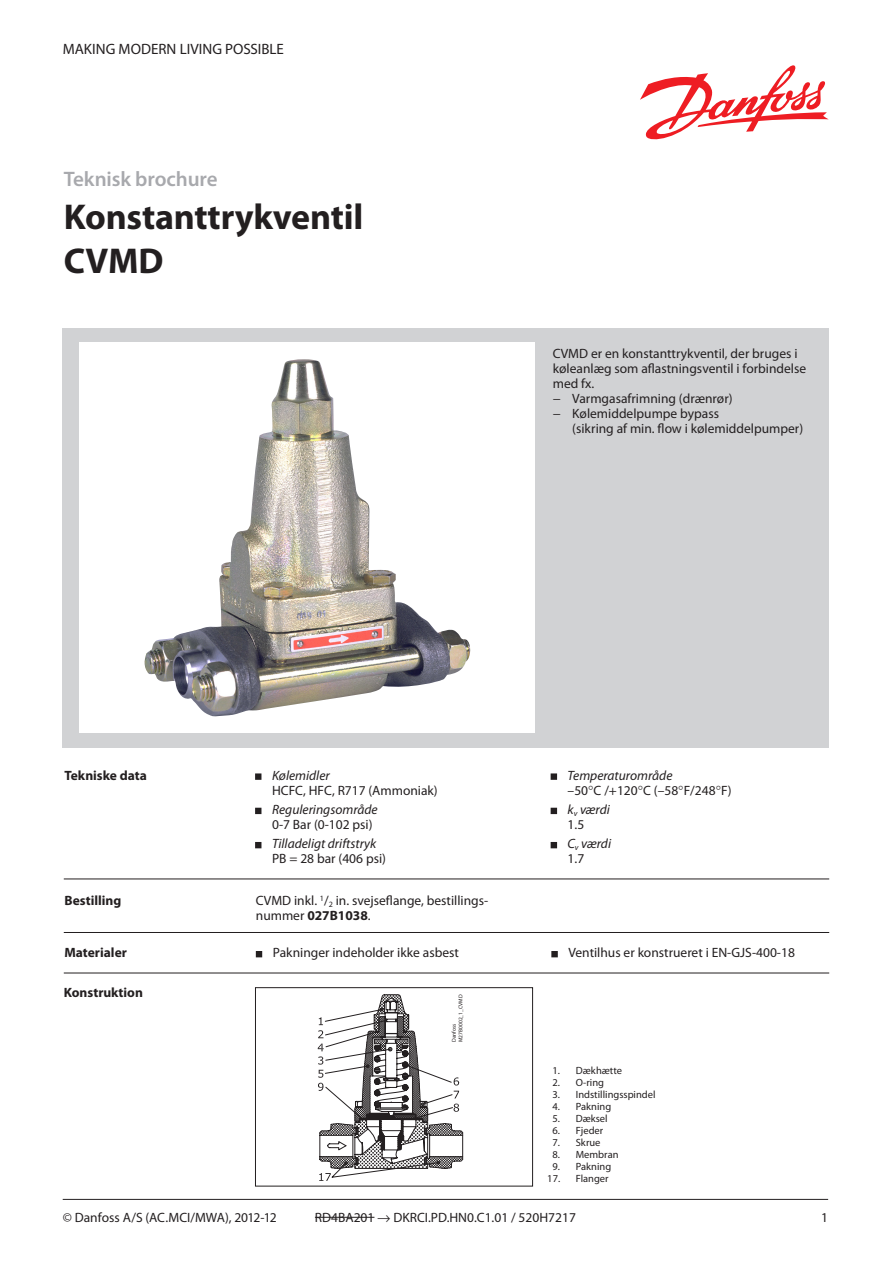
<style>
.page{position:relative;width:893px;height:1263px;background:#fff}
.page>*{position:absolute;margin:0;border:0;box-sizing:border-box;transform-origin:0 0}
.Headline_2_frontpage{font:700 36px "Myriad Pro";letter-spacing:-.005em;color:#231f20}
.Headline_1_frontpage{font:600 21px "Myriad Pro";letter-spacing:-.005em;color:#a8a9ad}
.t1{font:15px "Myriad Pro";color:#231f20}
.Normtext{font:13.5px/15px "Myriad Pro";color:#231f20}
.Bullet{font:13.5px/15px "Myriad Pro";color:#231f20}
.Bullet-2{font:italic 13.5px/15px "Myriad Pro";color:#231f20}
.Footer_page_no{font:13.5px "Myriad Pro";color:#231f20}
.Normtext__bold{font:700 13.5px "Myriad Pro";color:#231f20}
.Normtext-2{font:700 13.5px "Myriad Pro";color:#231f20}
.Footnote{font:10.5px "Myriad Pro";color:#231f20}
.t2{font:5.55px/6.6px "Myriad Pro";color:#231f20}
.s1{font-style:italic}
.s2{font-style:normal}
.s3{font-weight:400}
</style>
<div class="page">
<svg style="left:640px;top:65px;width:189px;height:75px"></svg>
<hr style="left:63px;top:1199px;width:765px;height:1px;background:#231f20">
<hr style="left:315px;top:1217px;width:59px;height:1px;background:#231f20">
<div style="left:64px;top:328px;width:765px;height:419px;background:#d1d2d4"></div>
<div style="left:80px;top:342px;width:455px;height:391px;background:#fff"></div>
<img style="left:145px;top:359px;width:325px;height:358px">
<svg style="left:256px;top:951px;width:6px;height:6px"></svg>
<div style="left:551px;top:951px;width:7px;height:6px;background:#231f20"></div>
<hr style="left:64px;top:878px;width:765px;height:1px;background:#231f20">
<hr style="left:64px;top:932px;width:765px;height:1px;background:#231f20">
<hr style="left:64px;top:973px;width:765px;height:1px;background:#231f20">
<div style="left:255px;top:773px;width:6px;height:7px;background:#231f20"></div>
<svg style="left:255px;top:808px;width:6px;height:6px"></svg>
<svg style="left:255px;top:842px;width:6px;height:6px"></svg>
<div style="left:551px;top:773px;width:6px;height:7px;background:#231f20"></div>
<svg style="left:551px;top:808px;width:6px;height:6px"></svg>
<svg style="left:551px;top:842px;width:6px;height:6px"></svg>
<div style="left:255px;top:987px;width:278px;height:199px;border:1px solid #231f20"></div>
<svg style="left:318px;top:994px;width:145px;height:187px"></svg>
<p class="t1" style="left:63px;top:39px;width:223px">MAKING MODERN LIVING POSSIBLE</p>
<p class="Headline_1_frontpage" style="left:64px;top:165px;width:155px">Teknisk brochure</p>
<p class="Headline_2_frontpage" style="left:64px;top:194px;width:301px">Konstanttrykventil</p>
<p class="Headline_2_frontpage" style="left:64px;top:237px;width:101px">CVMD</p>
<p class="Normtext" style="left:553px;top:346px;width:255px">CVMD er en konstanttrykventil, der bruges i køleanlæg som aflastningsventil i forbindelse med fx.</p>
<p class="Normtext" style="left:553px;top:391px;width:181px">− Varmgasafrimning (drænrør)</p>
<p class="Normtext" style="left:553px;top:406px;width:168px">− Kølemiddelpumpe bypass</p>
<p class="Normtext" style="left:572px;top:421px;width:232px">(sikring af min. flow i kølemiddelpumper)</p>
<p class="Normtext__bold" style="left:64px;top:766px;width:84px">Tekniske data</p>
<p class="Bullet" style="left:272px;top:767px;width:167px"><span class="s1">Kølemidler<br></span>HCFC, HFC, R717 (Ammoniak)</p>
<p class="Bullet-2" style="left:272px;top:802px;width:107px">Reguleringsområde<br><span class="s2">0-7 Bar (0-102 psi)</span></p>
<p class="Bullet-2" style="left:272px;top:836px;width:115px">Tilladeligt driftstryk<br><span class="s2">PB = 28 bar (406 psi)</span></p>
<p class="Bullet" style="left:568px;top:767px;width:165px"><span class="s1">Temperaturområde<br></span>–50 C /+120 C (–58 F/248 F)</p>
<p class="Bullet-2" style="left:568px;top:802px;width:44px">k<sub>v</sub> værdi<br><span class="s2">1.5</span></p>
<p class="Bullet-2" style="left:568px;top:836px;width:45px">C<sub>v</sub> værdi<br><span class="s2">1.7</span></p>
<p class="Normtext__bold" style="left:64px;top:891px;width:58px">Bestilling</p>
<p class="Normtext" style="left:256px;top:893px;width:234px">CVMD inkl. <sup>1</sup>/<sub>2</sub> in. svejseflange, bestillings-</p>
<p class="Normtext-2" style="left:256px;top:906px;width:116px"><span class="s3">nummer</span> 027B1038<span class="s3">.</span></p>
<p class="Normtext__bold" style="left:64px;top:944px;width:64px">Materialer</p>
<p class="Bullet" style="left:273px;top:945px;width:188px">Pakninger indeholder ikke asbest</p>
<p class="Bullet" style="left:568px;top:945px;width:228px">Ventilhus er konstrueret i EN-GJS-400-18</p>
<p class="Normtext__bold" style="left:64px;top:983px;width:81px">Konstruktion</p>
<p class="t2" style="left:450px;top:1042px;width:49px;rotate:-90deg">Danfoss<br>M27B0002_1_CVMD</p>
<p class="Footnote" style="left:553px;top:1064px;width:71px">1. Dækhætte</p>
<p class="Footnote" style="left:553px;top:1076px;width:53px">2. O-ring</p>
<p class="Footnote" style="left:553px;top:1088px;width:105px">3. Indstillingsspindel</p>
<p class="Footnote" style="left:553px;top:1100px;width:60px">4. Pakning</p>
<p class="Footnote" style="left:553px;top:1112px;width:57px">5. Dæksel</p>
<p class="Footnote" style="left:553px;top:1124px;width:52px">6. Fjeder</p>
<p class="Footnote" style="left:553px;top:1136px;width:50px">7. Skrue</p>
<p class="Footnote" style="left:553px;top:1148px;width:68px">8. Membran</p>
<p class="Footnote" style="left:553px;top:1160px;width:60px">9. Pakning</p>
<p class="Footnote" style="left:547px;top:1172px;width:63px">17. Flanger</p>
<p class="Footer_page_no" style="left:63px;top:1209px;width:215px">© Danfoss A/S (AC.MCI/MWA), 2012-12</p>
<p class="Footer_page_no" style="left:315px;top:1209px;width:262px">RD4BA201 → DKRCI.PD.HN0.C1.01 / 520H7217</p>
<p class="Footer_page_no" style="left:821px;top:1209px;width:8px">1</p>
</div>
